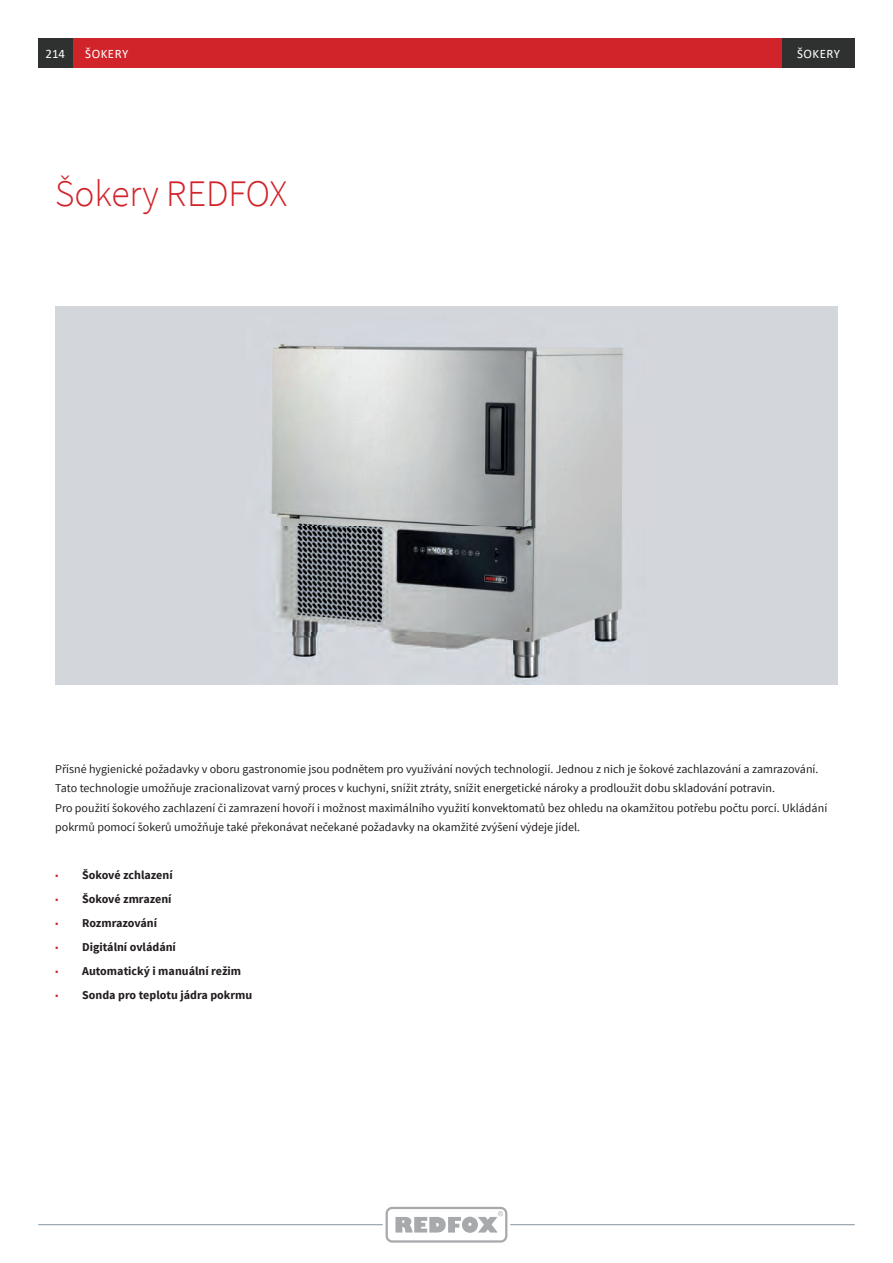
<style>
.page{position:relative;width:893px;height:1263px;background:#fff}
.page>*{position:absolute;margin:0;border:0;box-sizing:border-box;transform-origin:0 0}
.t1{font:300 37.5px "Source Sans Pro";color:#d1232a}
.t2{font:12.9px "Calibri";letter-spacing:.04em;color:#fff}
.t3{font:12px/19.5px "Source Sans Pro";color:#231f20}
.t4{font:700 12px "Source Sans Pro";color:#231f20}
.s1{font-weight:300;color:#d1232a}
</style>
<div class="page">
<div style="left:38px;top:38px;width:34px;height:30px;background:#2f3131"></div>
<div style="left:782px;top:38px;width:73px;height:30px;background:#2f3131"></div>
<div style="left:73px;top:38px;width:708px;height:30px;background:#d1232a"></div>
<hr style="left:38px;top:1224px;width:817px;height:1px;background:#83929e">
<svg style="left:383px;top:1206px;width:127px;height:37px"></svg>
<div style="left:55px;top:306px;width:783px;height:379px;background:#d3d6db"></div>
<img style="left:271px;top:344px;width:352px;height:337px">
<p class="t2" style="left:45px;top:45px;width:21px">214</p>
<p class="t2" style="left:85px;top:45px;width:45px">ŠOKERY</p>
<p class="t2" style="left:797px;top:45px;width:45px">ŠOKERY</p>
<h1 class="t1" style="left:55px;top:171px;width:234px">Šokery REDFOX</h1>
<p class="t3" style="left:55px;top:759px;width:774px">Přísné hygienické požadavky v oboru gastronomie jsou podnětem pro využívání nových technologií. Jednou z nich je šokové zachlazování a zamrazování.<br>Tato technologie umožňuje zracionalizovat varný proces v kuchyni, snížit ztráty, snížit energetické nároky a prodloužit dobu skladování potravin.<br>Pro použití šokového zachlazení či zamrazení hovoří i možnost maximálního využití konvektomatů bez ohledu na okamžitou potřebu počtu porcí. Ukládání pokrmů pomocí šokerů umožňuje také překonávat nečekané požadavky na okamžité zvýšení výdeje jídel.</p>
<p class="t4" style="left:55px;top:867px;width:119px"><span class="s1">■</span> Šokové zchlazení</p>
<p class="t4" style="left:55px;top:891px;width:118px"><span class="s1">■</span> Šokové zmrazení</p>
<p class="t4" style="left:55px;top:915px;width:103px"><span class="s1">■</span> Rozmrazování</p>
<p class="t4" style="left:55px;top:939px;width:122px"><span class="s1">■</span> Digitální ovládání</p>
<p class="t4" style="left:55px;top:963px;width:188px"><span class="s1">■</span> Automatický i manuální režim</p>
<p class="t4" style="left:55px;top:987px;width:199px"><span class="s1">■</span> Sonda pro teplotu jádra pokrmu</p>
</div>
